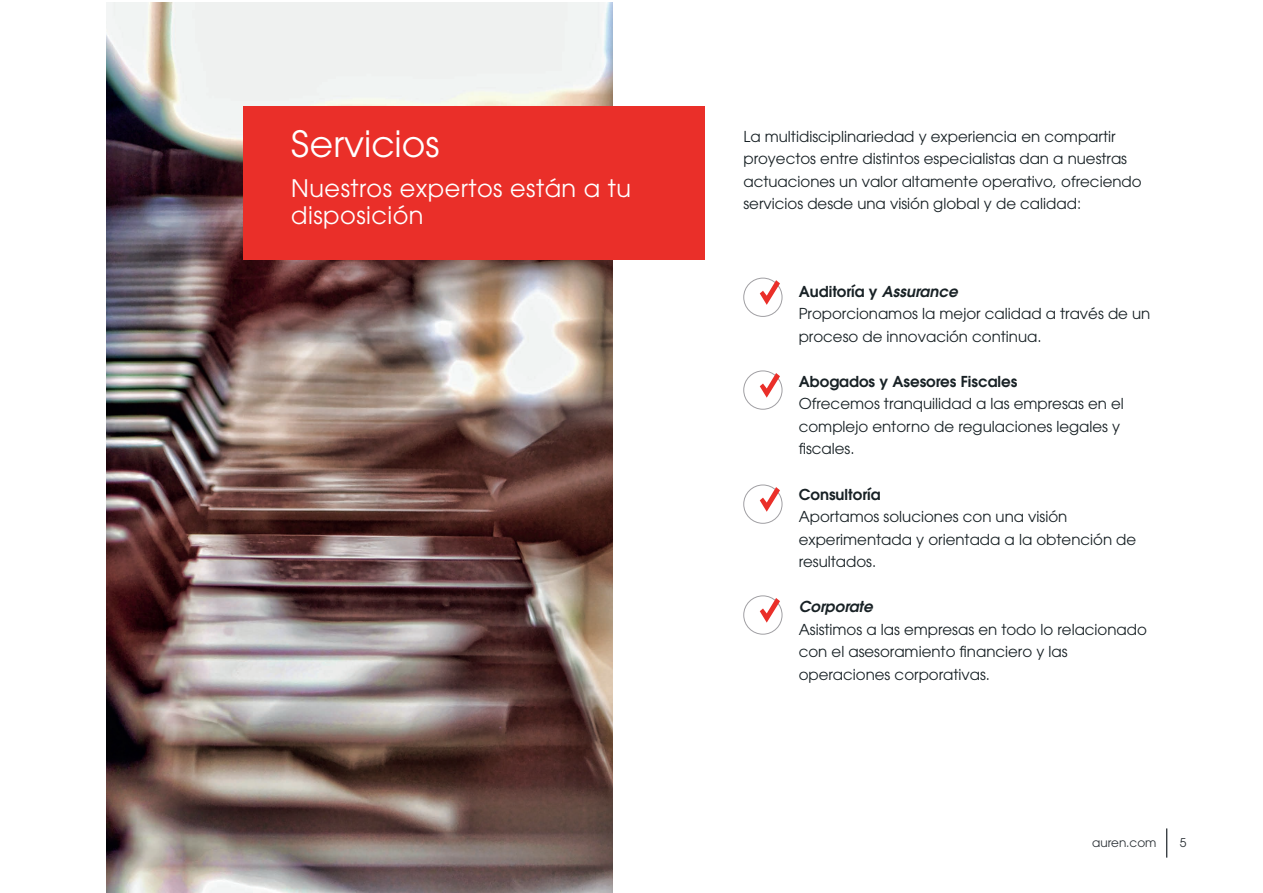
<style>
.page{position:relative;width:1263px;height:893px;background:#fff}
.page>*{position:absolute;margin:0;border:0;box-sizing:border-box;transform-origin:0 0}
.t1{font:36px "ITC Avant Garde Pro";color:#fff}
.t2{font:24px/27px "ITC Avant Garde Pro";letter-spacing:.02em;color:#fff}
.t3{font:15px/22.5px "ITC Avant Garde Pro";color:#182125}
.t4{font:600 15px "ITC Avant Garde Pro";color:#182125}
.t5{font:italic 600 15px "ITC Avant Garde Pro";color:#182125}
.t6{font:12px "ITC Avant Garde Pro";color:#292f34}
.s1{font-weight:600}
.s2{font-weight:600;font-style:italic}
</style>
<div class="page">
<img style="left:106px;top:2px;width:506px;height:891px">
<div style="left:243px;top:106px;width:461px;height:153px;background:#ea2f29"></div>
<div style="left:743px;top:278px;width:39px;height:39px;border:1px solid #a09fa3;border-radius:50%"></div>
<svg style="left:760px;top:280px;width:20px;height:25px"></svg>
<div style="left:743px;top:485px;width:39px;height:39px;border:1px solid #a09fa3;border-radius:50%"></div>
<svg style="left:760px;top:487px;width:20px;height:25px"></svg>
<div style="left:743px;top:371px;width:39px;height:39px;border:1px solid #a09fa3;border-radius:50%"></div>
<svg style="left:760px;top:373px;width:20px;height:25px"></svg>
<div style="left:743px;top:596px;width:39px;height:38px;border:1px solid #a09fa3;border-radius:50%"></div>
<svg style="left:760px;top:598px;width:20px;height:25px"></svg>
<hr style="left:1166px;top:828px;width:1px;height:30px;background:#292f34">
<h1 class="t1" style="left:291px;top:122px;width:150px">Servicios</h1>
<h2 class="t2" style="left:291px;top:174px;width:341px">Nuestros expertos están a tu disposición</h2>
<p class="t3" style="left:743px;top:125px;width:400px">La multidisciplinariedad y experiencia en compartir proyectos entre distintos especialistas dan a nuestras actuaciones un valor altamente operativo, ofreciendo servicios desde una visión global y de calidad:</p>
<p class="t3" style="left:799px;top:280px;width:353px"><span class="s1">Auditoría y</span> <span class="s2">Assurance<br></span>Proporcionamos la mejor calidad a través de un proceso de innovación continua.</p>
<p class="t4" style="left:799px;top:372px;width:220px">Abogados y Asesores Fiscales</p>
<p class="t3" style="left:799px;top:393px;width:327px">Ofrecemos tranquilidad a las empresas en el complejo entorno de regulaciones legales y fiscales.</p>
<p class="t4" style="left:799px;top:484px;width:83px">Consultoría</p>
<p class="t3" style="left:799px;top:505px;width:339px">Aportamos soluciones con una visión experimentada y orientada a la obtención de resultados.</p>
<p class="t5" style="left:799px;top:597px;width:75px">Corporate</p>
<p class="t3" style="left:799px;top:618px;width:350px">Asistimos a las empresas en todo lo relacionado con el asesoramiento financiero y las operaciones corporativas.</p>
<p class="t6" style="left:1092px;top:835px;width:66px">auren.com</p>
<p class="t6" style="left:1180px;top:835px;width:8px">5</p>
</div>
